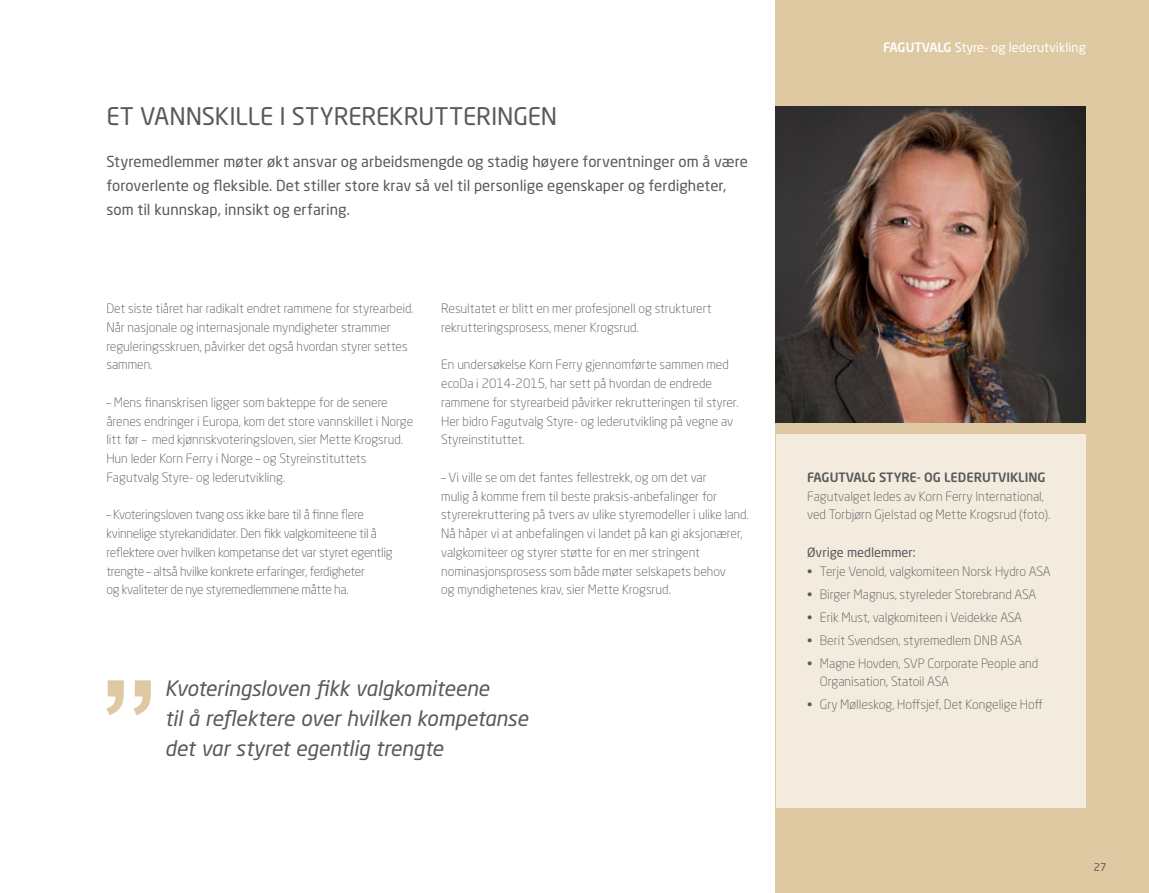
<style>
.page{position:relative;width:1149px;height:893px;background:#fff}
.page>*{position:absolute;margin:0;border:0;box-sizing:border-box;transform-origin:0 0}
.t1{font:24px "Neo Sans Std";letter-spacing:-.005em;color:#58595b}
.t2{font:italic 21px/30px "Neo Sans Std";letter-spacing:-.01em;color:#58595b}
.t3{font:15px/24px "Neo Sans Std";letter-spacing:.005em;color:#58595b}
.t4{font:300 12.75px/18.8px "Neo Sans Std";color:#58595b}
.t5{font:300 12.75px/18.8px "Neo Sans Std";letter-spacing:-.02em;color:#58595b}
.t6{font:12.75px "Neo Sans Std";color:#fff}
.t7{font:500 12.75px "Neo Sans Std";color:#58595b}
.t8{font:12.75px "Neo Sans Std";color:#58595b}
.t9{font:10.5px "Neo Sans Std";color:#58595b}
.s1{font-weight:500}
</style>
<div class="page">
<div style="left:775px;top:0;width:373px;height:893px;background:#dec9a3"></div>
<div style="left:775px;top:435px;width:309px;height:373px;background:#f3ebde"></div>
<img style="left:775px;top:106px;width:309px;height:316px">
<svg style="left:106px;top:680px;width:45px;height:35px"></svg>
<h1 class="t1" style="left:106px;top:101px;width:452px">ET VANNSKILLE I STYREREKRUTTERINGEN</h1>
<p class="t3" style="left:106px;top:150px;width:643px">Styremedlemmer møter økt ansvar og arbeidsmengde og stadig høyere forventninger om å være foroverlente og fleksible. Det stiller store krav så vel til personlige egenskaper og ferdigheter, som til kunnskap, innsikt og erfaring.</p>
<p class="t6" style="left:882px;top:40px;width:204px"><span class="s1">FAGUTVALG</span> Styre- og lederutvikling</p>
<p class="t4" style="left:106px;top:299px;width:309px">Det siste tiåret har radikalt endret rammene for styrearbeid.<br>Når nasjonale og internasjonale myndigheter strammer reguleringsskruen, påvirker det også hvordan styrer settes sammen.</p>
<p class="t4" style="left:106px;top:393px;width:308px">– Mens finanskrisen ligger som bakteppe for de senere årenes endringer i Europa, kom det store vannskillet i Norge litt før – med kjønnskvoteringsloven, sier Mette Krogsrud.<br>Hun leder Korn Ferry i Norge – og Styreinstituttets Fagutvalg Styre- og lederutvikling.</p>
<p class="t5" style="left:106px;top:505px;width:287px">– Kvoteringsloven tvang oss ikke bare til å finne flere kvinnelige styrekandidater. Den fikk valgkomiteene til å reflektere over hvilken kompetanse det var styret egentlig trengte – altså hvilke konkrete erfaringer, ferdigheter<br>og kvaliteter de nye styremedlemmene måtte ha.</p>
<p class="t4" style="left:441px;top:299px;width:272px">Resultatet er blitt en mer profesjonell og strukturert rekrutteringsprosess, mener Krogsrud.</p>
<p class="t4" style="left:441px;top:355px;width:299px">En undersøkelse Korn Ferry gjennomførte sammen med ecoDa i 2014-2015, har sett på hvordan de endrede rammene for styrearbeid påvirker rekrutteringen til styrer.<br>Her bidro Fagutvalg Styre- og lederutvikling på vegne av Styreinstituttet.</p>
<p class="t4" style="left:441px;top:468px;width:309px">– Vi ville se om det fantes fellestrekk, og om det var<br>mulig å komme frem til beste praksis-anbefalinger for styrerekruttering på tvers av ulike styremodeller i ulike land.<br>Nå håper vi at anbefalingen vi landet på kan gi aksjonærer, valgkomiteer og styrer støtte for en mer stringent nominasjonsprosess som både møter selskapets behov<br>og myndighetenes krav, sier Mette Krogsrud.</p>
<p class="t7" style="left:806px;top:469px;width:240px">FAGUTVALG STYRE- OG LEDERUTVIKLING</p>
<p class="t4" style="left:806px;top:486px;width:244px">Fagutvalget ledes av Korn Ferry International, ved Torbjørn Gjelstad og Mette Krogsrud (foto).</p>
<p class="t8" style="left:806px;top:544px;width:110px">Øvrige medlemmer:</p>
<p class="t4" style="left:806px;top:561px;width:245px">• Terje Venold, valgkomiteen Norsk Hydro ASA</p>
<p class="t4" style="left:806px;top:584px;width:231px">• Birger Magnus, styreleder Storebrand ASA</p>
<p class="t4" style="left:806px;top:607px;width:216px">• Erik Must, valgkomiteen i Veidekke ASA</p>
<p class="t4" style="left:806px;top:630px;width:216px">• Berit Svendsen, styremedlem DNB ASA</p>
<p class="t4" style="left:819px;top:653px;width:220px;text-indent:-13px">• Magne Hovden, SVP Corporate People and<br>Organisation, Statoil ASA</p>
<p class="t4" style="left:806px;top:695px;width:237px">• Gry Mølleskog, Hoffsjef, Det Kongelige Hoff</p>
<h2 class="t2" style="left:165px;top:673px;width:364px">Kvoteringsloven fikk valgkomiteene<br>til å reflektere over hvilken kompetanse det var styret egentlig trengte</h2>
<p class="t9" style="left:1093px;top:861px;width:14px">27</p>
</div>
